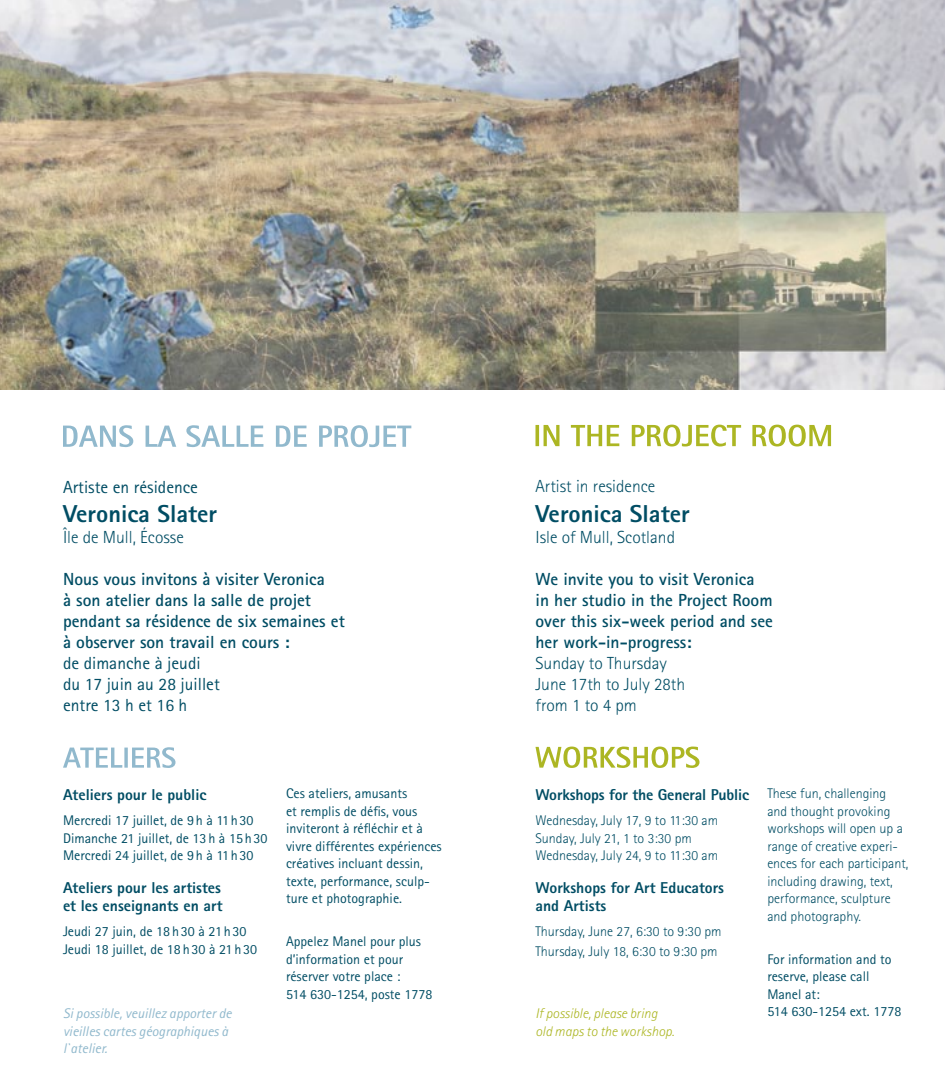
<style>
.page{position:relative;width:945px;height:1071px;background:#fff}
.page>*{position:absolute;margin:0;border:0;box-sizing:border-box;transform-origin:0 0}
.t1{font:800 24.5px "Rotis Sans Serif";color:#004d64}
.t2{font:700 17.5px/21px "Rotis Sans Serif";color:#004d64}
.t3{font:300 17.5px/21px "Rotis Sans Serif";color:#004d64}
.t4{font:17.5px/21px "Rotis Sans Serif";color:#004d64}
.t5{font:800 15.75px/17.5px "Rotis Sans Serif";color:#004d64}
.t6{font:14px/17.5px "Rotis Sans Serif";color:#004d64}
.t7{font:300 14px/17.5px "Rotis Sans Serif";color:#004d64}
.t8{font:italic 14px/17.5px "Rotis Sans Serif";color:#91b9cd}
.t9{font:italic 300 14px "Rotis Sans Serif";color:#acb623}
</style>
<div class="page">
<img style="left:0;top:0;width:945px;height:389px">
<svg style="left:536px;top:747px;width:164px;height:21px"></svg>
<svg style="left:63px;top:747px;width:113px;height:21px"></svg>
<svg style="left:536px;top:425px;width:295px;height:22px"></svg>
<svg style="left:63px;top:425px;width:348px;height:22px"></svg>
<p class="t4" style="left:63px;top:476px;width:137px">Artiste en résidence</p>
<h1 class="t1" style="left:63px;top:498px;width:156px">Veronica Slater</h1>
<p class="t3" style="left:63px;top:527px;width:122px">Île de Mull, Écosse</p>
<p class="t2" style="left:63px;top:568px;width:283px">Nous vous invitons à visiter Veronica<br>à son atelier dans la salle de projet pendant sa résidence de six semaines et à observer son travail en cours :</p>
<p class="t4" style="left:63px;top:653px;width:158px">de dimanche à jeudi du 17 juin au 28 juillet entre 13 h et 16 h</p>
<p class="t5" style="left:63px;top:786px;width:145px">Ateliers pour le public</p>
<p class="t6" style="left:63px;top:812px;width:206px">Mercredi 17 juillet, de 9h à 11h30<br>Dimanche 21 juillet, de 13h à 15h30<br>Mercredi 24 juillet, de 9h à 11h30</p>
<p class="t5" style="left:63px;top:879px;width:161px">Ateliers pour les artistes et les enseignants en art</p>
<p class="t6" style="left:63px;top:923px;width:196px">Jeudi 27 juin, de 18h30 à 21h 30<br>Jeudi 18 juillet, de 18h30 à 21h30</p>
<p class="t8" style="left:63px;top:1005px;width:170px">Si possible, veuillez apporter de vieilles cartes géographiques à l`atelier.</p>
<p class="t6" style="left:286px;top:785px;width:157px">Ces ateliers, amusants<br>et remplis de défis, vous inviteront à réfléchir et à vivre différentes expériences créatives incluant dessin, texte, performance, sculp&shy;ture et photographie.</p>
<p class="t6" style="left:286px;top:932px;width:148px">Appelez Manel pour plus d’information et pour réserver votre place :<br>514 630-1254, poste 1778</p>
<p class="t3" style="left:536px;top:476px;width:121px">Artist in residence</p>
<h1 class="t1" style="left:536px;top:498px;width:156px">Veronica Slater</h1>
<p class="t3" style="left:536px;top:526px;width:141px">Isle of Mull, Scotland</p>
<p class="t2" style="left:536px;top:568px;width:239px">We invite you to visit Veronica<br>in her studio in the Project Room over this six-week period and see her work-in-progress:</p>
<p class="t3" style="left:536px;top:652px;width:151px">Sunday to Thursday<br>June 17th to July 28th from 1 to 4 pm</p>
<p class="t5" style="left:536px;top:786px;width:215px">Workshops for the General Public</p>
<p class="t7" style="left:536px;top:812px;width:184px">Wednesday, July 17, 9 to 11:30 am<br>Sunday, July 21, 1 to 3:30 pm<br>Wednesday, July 24, 9 to 11:30 am</p>
<p class="t5" style="left:536px;top:879px;width:190px">Workshops for Art Educators and Artists</p>
<p class="t7" style="left:536px;top:922px;width:188px;line-height:19.2px">Thursday, June 27, 6:30 to 9:30 pm<br>Thursday, July 18, 6:30 to 9:30 pm</p>
<p class="t7" style="left:767px;top:785px;width:142px">These fun, challenging and thought provoking workshops will open up a range of creative experi&shy;ences for each participant, including drawing, text, performance, sculpture and photography.</p>
<p class="t6" style="left:767px;top:950px;width:126px">For information and to reserve, please call<br>Manel at:</p>
<p class="t9" style="left:536px;top:1005px;width:124px">If possible, please bring</p>
<p class="t6" style="left:767px;top:1002px;width:136px">514 630-1254 ext. 1778</p>
<p class="t9" style="left:536px;top:1023px;width:140px">old maps to the workshop.</p>
</div>
